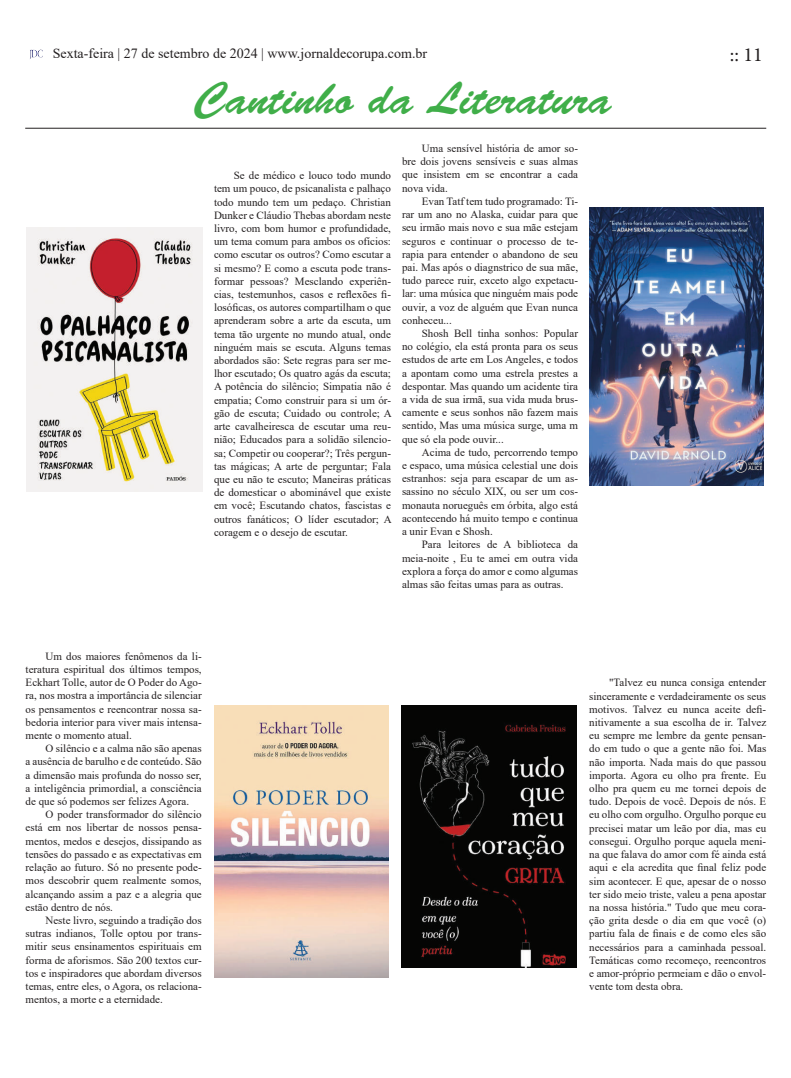
<style>
.page{position:relative;width:791px;height:1078px;background:#fff}
.page>*{position:absolute;margin:0;border:0;box-sizing:border-box;transform-origin:0 0}
.t1{font:45px "Brush Script Std";color:#40ae49}
.t2{font:20px "Minion Pro";color:#231f20}
.t3{font:14px "Times New Roman";color:#231f20}
.t4{font:11px/13.2px "Times New Roman";color:#231f20;text-align:justify}
</style>
<div class="page">
<svg style="left:30px;top:50px;width:13px;height:9px"></svg>
<hr style="left:25px;top:128px;width:741px;height:1px;background:#231f20">
<img style="left:590px;top:207px;width:174px;height:278px">
<img style="left:26px;top:227px;width:176px;height:265px">
<img style="left:401px;top:705px;width:176px;height:261px">
<img style="left:214px;top:705px;width:175px;height:272px">
<p class="t3" style="left:53px;top:43px;width:376px">Sexta-feira | 27 de setembro de 2024 | www.jornaldecorupa.com.br</p>
<h2 class="t2" style="left:730px;top:42px;width:34px">:: 11</h2>
<h1 class="t1" style="left:195px;top:73px;width:418px">Cantinho da Literatura</h1>
<p class="t4" style="left:402px;top:141px;width:178px;text-indent:20px">Uma sensível história de amor so&shy;bre dois jovens sensíveis e suas almas que insistem em se encontrar a cada nova vida.</p>
<p class="t4" style="left:402px;top:194px;width:178px;text-indent:20px">Evan Tatf tem tudo programado: Ti&shy;rar um ano no Alaska, cuidar para que seu irmão mais novo e sua mãe estejam seguros e continuar o processo de te&shy;rapia para entender o abandono de seu pai. Mas após o diagnstrico de sua mãe, tudo parece ruir, exceto algo expetacu&shy;lar: uma música que ninguém mais pode ouvir, a voz de alguém que Evan nunca conheceu...</p>
<p class="t4" style="left:402px;top:326px;width:178px;text-indent:20px">Shosh Bell tinha sonhos: Popular no colégio, ela está pronta para os seus estudos de arte em Los Angeles, e todos a apontam como uma estrela prestes a despontar. Mas quando um acidente tira a vida de sua irmã, sua vida muda brus&shy;camente e seus sonhos não fazem mais sentido, Mas uma música surge, uma m que só ela pode ouvir...</p>
<p class="t4" style="left:402px;top:445px;width:178px;text-indent:20px">Acima de tudo, percorrendo tempo e espaco, uma música celestial une dois estranhos: seja para escapar de um as&shy;sassino no século XIX, ou ser um cos&shy;monauta norueguês em órbita, algo está acontecendo há muito tempo e continua a unir Evan e Shosh.</p>
<p class="t4" style="left:402px;top:537px;width:178px;text-indent:20px">Para leitores de A biblioteca da meia-noite , Eu te amei em outra vida explora a força do amor e como algumas almas são feitas umas para as outras.</p>
<p class="t4" style="left:214px;top:168px;width:179px;text-indent:20px">Se de médico e louco todo mundo tem um pouco, de psicanalista e palhaço todo mundo tem um pedaço. Christian Dunker e Cláudio Thebas abordam neste livro, com bom humor e profundidade, um tema comum para ambos os ofícios: como escutar os outros? Como escutar a si mesmo? E como a escuta pode trans&shy;formar pessoas? Mesclando experiên&shy;cias, testemunhos, casos e reflexões fi&shy;losóficas, os autores compartilham o que aprenderam sobre a arte da escuta, um tema tão urgente no mundo atual, onde ninguém mais se escuta. Alguns temas abordados são: Sete regras para ser me&shy;lhor escutado; Os quatro agás da escuta; A potência do silêncio; Simpatia não é empatia; Como construir para si um ór&shy;gão de escuta; Cuidado ou controle; A arte cavalheiresca de escutar uma reu&shy;nião; Educados para a solidão silencio&shy;sa; Competir ou cooperar?; Três pergun&shy;tas mágicas; A arte de perguntar; Fala que eu não te escuto; Maneiras práticas de domesticar o abominável que existe em você; Escutando chatos, fascistas e outros fanáticos; O líder escutador; A coragem e o desejo de escutar.</p>
<p class="t4" style="left:26px;top:649px;width:178px;text-indent:20px">Um dos maiores fenômenos da li&shy;teratura espiritual dos últimos tempos, Eckhart Tolle, autor de O Poder do Ago&shy;ra, nos mostra a importância de silenciar os pensamentos e reencontrar nossa sa&shy;bedoria interior para viver mais intensa&shy;mente o momento atual.</p>
<p class="t4" style="left:26px;top:741px;width:178px;text-indent:20px">O silêncio e a calma não são apenas a ausência de barulho e de conteúdo. São a dimensão mais profunda do nosso ser, a inteligência primordial, a consciência de que só podemos ser felizes Agora.</p>
<p class="t4" style="left:26px;top:807px;width:178px;text-indent:20px">O poder transformador do silêncio está em nos libertar de nossos pensa&shy;mentos, medos e desejos, dissipando as tensões do passado e as expectativas em relação ao futuro. Só no presente pode&shy;mos descobrir quem realmente somos, alcançando assim a paz e a alegria que estão dentro de nós.</p>
<p class="t4" style="left:26px;top:913px;width:178px;text-indent:20px">Neste livro, seguindo a tradição dos sutras indianos, Tolle optou por trans&shy;mitir seus ensinamentos espirituais em forma de aforismos. São 200 textos cur&shy;tos e inspiradores que abordam diversos temas, entre eles, o Agora, os relaciona&shy;mentos, a morte e a eternidade.</p>
<p class="t4" style="left:589px;top:675px;width:179px;text-indent:20px">"Talvez eu nunca consiga entender sinceramente e verdadeiramente os seus motivos. Talvez eu nunca aceite defi&shy;nitivamente a sua escolha de ir. Talvez eu sempre me lembre da gente pensan&shy;do em tudo o que a gente não foi. Mas não importa. Nada mais do que passou importa. Agora eu olho pra frente. Eu olho pra quem eu me tornei depois de tudo. Depois de você. Depois de nós. E eu olho com orgulho. Orgulho porque eu precisei matar um leão por dia, mas eu consegui. Orgulho porque aquela meni&shy;na que falava do amor com fé ainda está aqui e ela acredita que final feliz pode sim acontecer. E que, apesar de o nosso ter sido meio triste, valeu a pena apostar na nossa história." Tudo que meu cora&shy;ção grita desde o dia em que você (o) partiu fala de finais e de como eles são necessários para a caminhada pessoal.<br>Temáticas como recomeço, reencontros e amor-próprio permeiam e dão o envol&shy;vente tom desta obra.</p>
</div>
